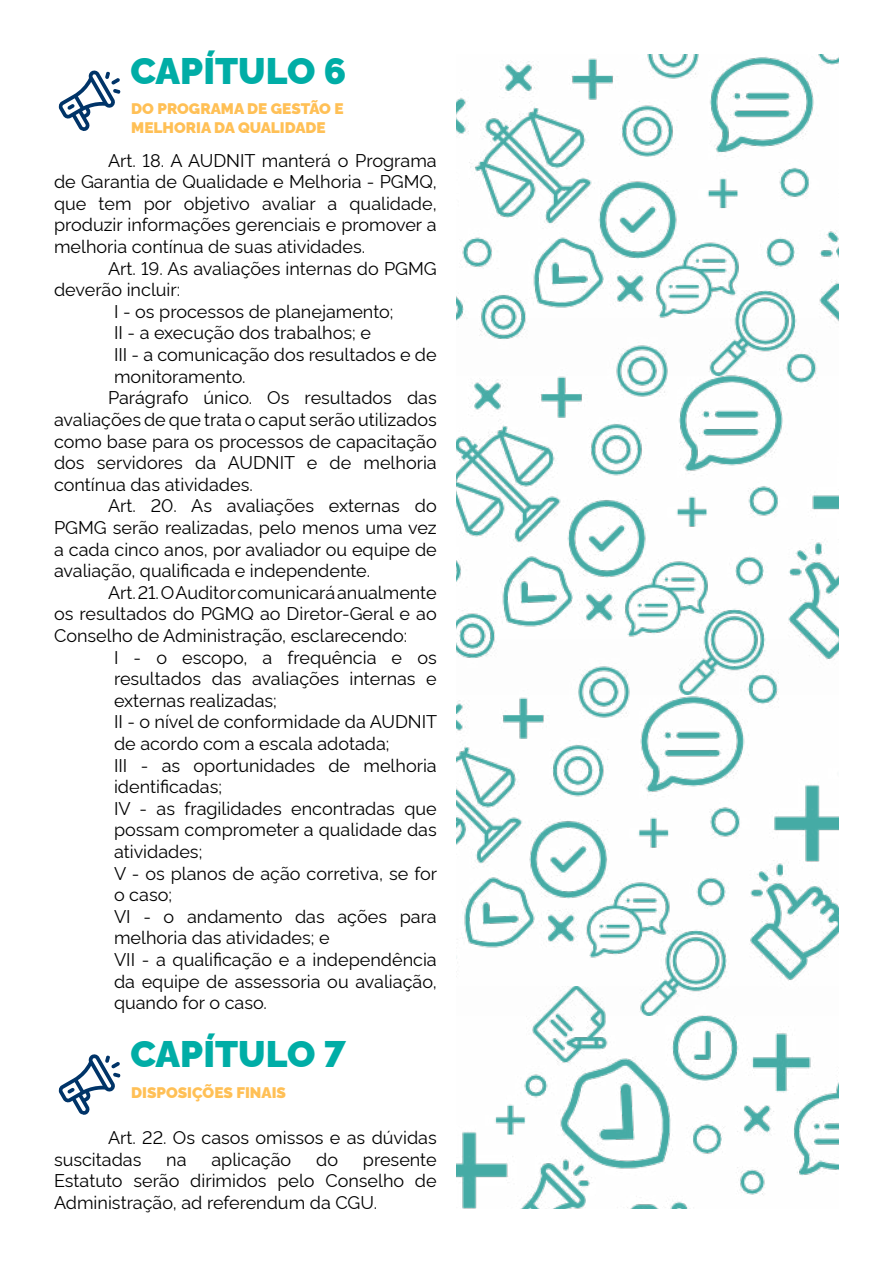
<style>
.page{position:relative;width:893px;height:1263px;background:#fff}
.page>*{position:absolute;margin:0;border:0;box-sizing:border-box;transform-origin:0 0}
.t1{font:900 37.05px "Rawline";color:#00ada6}
.t2{font:18px/21.6px "Rawline";color:#000;text-align:justify}
.t3{font:900 15.3px/18.5px "Rawline";color:#ffc056}
</style>
<div class="page">
<svg style="left:58px;top:1054px;width:63px;height:61px"></svg>
<img style="left:456px;top:54px;width:383px;height:265px">
<img style="left:456px;top:319px;width:383px;height:321px">
<img style="left:456px;top:640px;width:383px;height:346px">
<img style="left:456px;top:986px;width:383px;height:223px">
<svg style="left:58px;top:70px;width:63px;height:61px"></svg>
<h1 class="t1" style="left:130px;top:42px;width:217px">CAPÍTULO 6</h1>
<p class="t3" style="left:131px;top:98px;width:214px">DO PROGRAMA DE GESTÃO E<br>MELHORIA DA QUALIDADE</p>
<p class="t2" style="left:54px;top:148px;width:384px;text-indent:54px">Art. 18. A AUDNIT manterá o Programa de Garantia de Qualidade e Melhoria - PGMQ, que tem por objetivo avaliar a qualidade, produzir informações gerenciais e promover a melhoria contínua de suas atividades.</p>
<p class="t2" style="left:108px;top:256px;width:330px">Art. 19. As avaliações internas do PGMG</p>
<p class="t2" style="left:54px;top:277px;width:128px">deverão incluir:</p>
<p class="t2" style="left:114px;top:299px;width:281px">I - os processos de planejamento;</p>
<p class="t2" style="left:114px;top:320px;width:258px">II - a execução dos trabalhos; e</p>
<p class="t2" style="left:114px;top:342px;width:324px">III - a comunicação dos resultados e de</p>
<p class="t2" style="left:114px;top:364px;width:133px">monitoramento.</p>
<p class="t2" style="left:108px;top:385px;width:330px">Parágrafo único. Os resultados das</p>
<p class="t2" style="left:54px;top:407px;width:384px">avaliações de que trata o caput serão utilizados</p>
<p class="t2" style="left:54px;top:428px;width:384px">como base para os processos de capacitação</p>
<p class="t2" style="left:54px;top:450px;width:384px">dos servidores da AUDNIT e de melhoria</p>
<p class="t2" style="left:54px;top:472px;width:200px">contínua das atividades.</p>
<p class="t2" style="left:108px;top:493px;width:330px">Art. 20. As avaliações externas do</p>
<p class="t2" style="left:54px;top:515px;width:384px">PGMG serão realizadas, pelo menos uma vez</p>
<p class="t2" style="left:54px;top:536px;width:384px">a cada cinco anos, por avaliador ou equipe de</p>
<p class="t2" style="left:54px;top:558px;width:318px">avaliação, qualificada e independente.</p>
<p class="t2" style="left:108px;top:580px;width:330px">Art. 21. O Auditor comunicará anualmente</p>
<p class="t2" style="left:54px;top:601px;width:384px">os resultados do PGMQ ao Diretor-Geral e ao</p>
<p class="t2" style="left:54px;top:623px;width:355px">Conselho de Administração, esclarecendo:</p>
<p class="t2" style="left:114px;top:644px;width:324px">I - o escopo, a frequência e os</p>
<p class="t2" style="left:114px;top:666px;width:324px">resultados das avaliações internas e</p>
<p class="t2" style="left:114px;top:688px;width:164px">externas realizadas;</p>
<p class="t2" style="left:114px;top:709px;width:325px">II - o nível de conformidade da AUDNIT</p>
<p class="t2" style="left:114px;top:731px;width:277px">de acordo com a escala adotada;</p>
<p class="t2" style="left:114px;top:752px;width:324px">III - as oportunidades de melhoria</p>
<p class="t2" style="left:114px;top:774px;width:110px">identificadas;</p>
<p class="t2" style="left:114px;top:796px;width:324px">IV - as fragilidades encontradas que</p>
<p class="t2" style="left:114px;top:817px;width:324px">possam comprometer a qualidade das</p>
<p class="t2" style="left:114px;top:839px;width:90px">atividades;</p>
<p class="t2" style="left:114px;top:860px;width:325px">V - os planos de ação corretiva, se for</p>
<p class="t2" style="left:114px;top:882px;width:60px">o caso;</p>
<p class="t2" style="left:114px;top:904px;width:324px">VI - o andamento das ações para</p>
<p class="t2" style="left:114px;top:925px;width:217px">melhoria das atividades; e</p>
<p class="t2" style="left:114px;top:947px;width:324px">VII - a qualificação e a independência</p>
<p class="t2" style="left:114px;top:968px;width:324px">da equipe de assessoria ou avaliação,</p>
<p class="t2" style="left:114px;top:990px;width:154px">quando for o caso.</p>
<h1 class="t1" style="left:130px;top:1026px;width:217px">CAPÍTULO 7</h1>
<p class="t3" style="left:131px;top:1082px;width:156px">DISPOSIÇÕES FINAIS</p>
<p class="t2" style="left:54px;top:1125px;width:384px;text-indent:54px">Art. 22. Os casos omissos e as dúvidas suscitadas</p>
<p class="t2" style="left:166px;top:1147px;width:22px">na</p>
<p class="t2" style="left:211px;top:1147px;width:81px">aplicação</p>
<p class="t2" style="left:316px;top:1147px;width:23px">do</p>
<p class="t2" style="left:54px;top:1147px;width:384px;text-indent:309px">presente Estatuto serão dirimidos pelo Conselho de Administração, ad referendum da CGU.</p>
</div>
